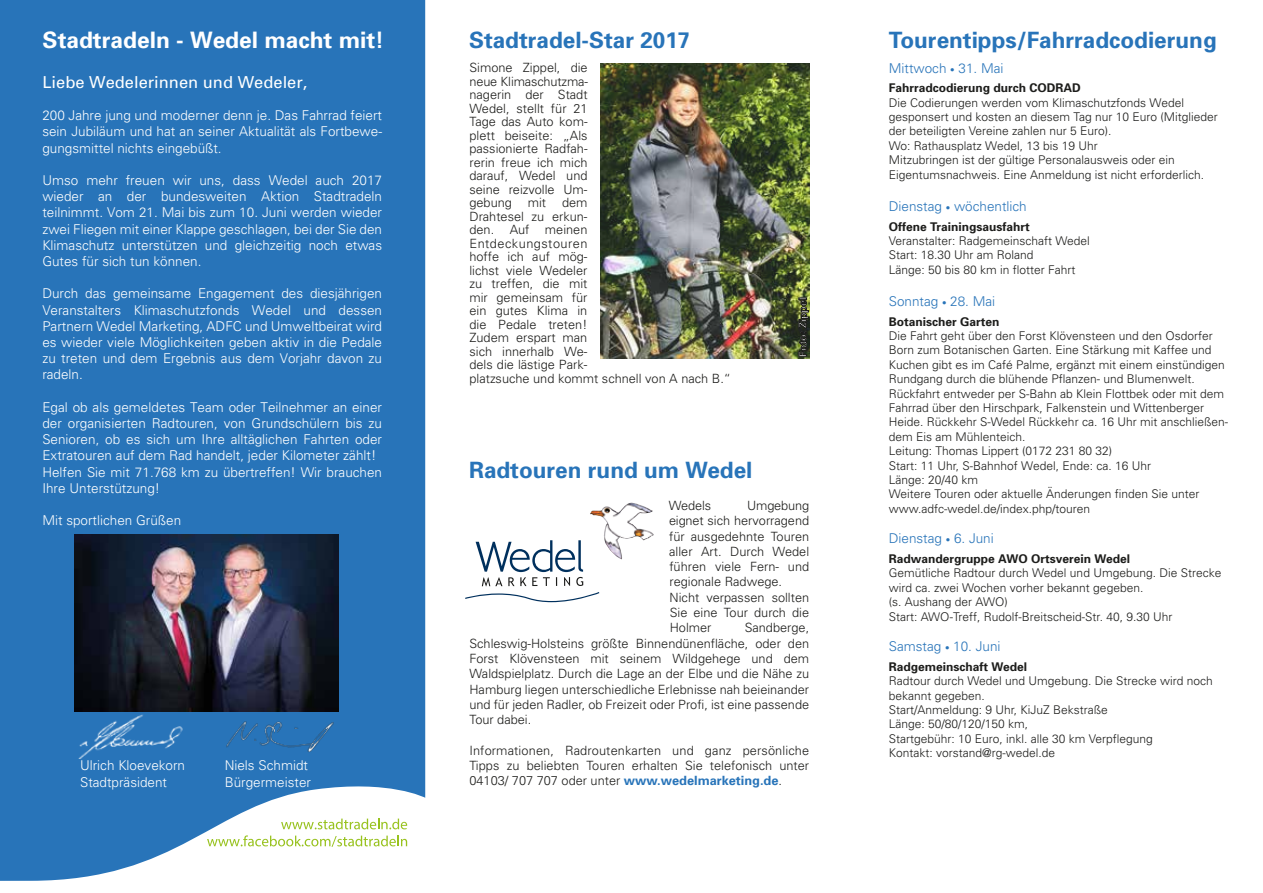
<style>
.page{position:relative;width:1263px;height:893px;background:#fff}
.page>*{position:absolute;margin:0;border:0;box-sizing:border-box;transform-origin:0 0}
.t1{font:700 22.65px "Univers";color:#fff}
.t2{font:700 22.5px "Univers";color:#2874b9}
.t3{font:16.5px "Univers";color:#fff}
.t4{font:300 13.5px/16.2px "Univers";color:#fff;text-align:justify}
.t5{font:300 13.5px "Univers";color:#2874b9}
.t6{font:300 12.75px/13.5px "Univers";color:#1d1d1b}
.t7{font:300 12px/14.4px "Univers";color:#1d1d1b}
.t8{font:700 12px "Univers";color:#1d1d1b}
.t9{font:700 10.5px "Univers";color:#fff}
.s1{font-weight:700;color:#2874b9}
.s2{font-size:9px}
</style>
<div class="page">
<div style="left:0;top:0;width:425px;height:881px;background:#2874b9"></div>
<img style="left:225px;top:719px;width:113px;height:33px">
<img style="left:76px;top:713px;width:109px;height:46px">
<img style="left:74px;top:535px;width:265px;height:176px">
<img style="left:600px;top:63px;width:210px;height:296px">
<img style="left:590px;top:502px;width:64px;height:58px">
<svg style="left:476px;top:540px;width:107px;height:46px"></svg>
<svg style="left:465px;top:592px;width:134px;height:10px"></svg>
<svg style="left:281px;top:819px;width:126px;height:10px"></svg>
<svg style="left:207px;top:835px;width:200px;height:12px"></svg>
<svg style="left:798px;top:298px;width:11px;height:59px"></svg>
<h1 class="t1" style="left:43px;top:27px;width:343px">Stadtradeln - Wedel macht mit!</h1>
<h3 class="t3" style="left:42px;top:72px;width:267px">Liebe Wedelerinnen und Wedeler,</h3>
<p class="t4" style="left:42px;top:107px;width:341px">200 Jahre jung und moderner denn je. Das Fahrrad feiert sein Jubiläum und hat an seiner Aktualität als Fortbewe&shy;gungsmittel nichts eingebüßt.</p>
<p class="t4" style="left:42px;top:172px;width:341px">Umso mehr freuen wir uns, dass Wedel auch 2017 wieder an der bundesweiten Aktion Stadtradeln teilnimmt. Vom 21. Mai bis zum 10. Juni werden wieder zwei Fliegen mit einer Klappe geschlagen, bei der Sie den Klimaschutz unterstützen und gleichzeitig noch etwas Gutes für sich tun können.</p>
<p class="t4" style="left:42px;top:285px;width:341px">Durch das gemeinsame Engagement des diesjährigen Veranstalters Klimaschutzfonds Wedel und dessen Partnern Wedel Marketing, ADFC und Umweltbeirat wird es wieder viele Möglichkeiten geben aktiv in die Pedale zu treten und dem Ergebnis aus dem Vorjahr davon zu radeln.</p>
<p class="t4" style="left:42px;top:399px;width:341px;text-align:left">Egal ob als gemeldetes Team oder Teilnehmer an einer der organisierten Radtouren, von Grundschülern bis zu Senioren, ob es sich um Ihre alltäglichen Fahrten oder Extratouren auf dem Rad handelt, jeder Kilometer zählt!<br>Helfen Sie mit 71.768 km zu übertreffen! Wir brauchen Ihre Unterstützung!</p>
<p class="t4" style="left:42px;top:512px;width:140px">Mit sportlichen Grüßen</p>
<p class="t4" style="left:80px;top:757px;width:107px">Ulrich Kloevekorn<br>Stadtpräsident</p>
<p class="t4" style="left:225px;top:757px;width:88px">Niels Schmidt<br>Bürgermeister</p>
<h2 class="t2" style="left:469px;top:27px;width:223px">Stadtradel-Star 2017</h2>
<p class="t6" style="left:469px;top:61px;width:263px">Simone Zippel, die<br>neue Klimaschutzma-<br>nagerin der Stadt<br>Wedel, stellt für 21<br>Tage das Auto kom-<br>plett beiseite: „Als<br>passionierte Radfah-<br>rerin freue ich mich<br>darauf, Wedel und<br>seine reizvolle Um-<br>gebung mit dem<br>Drahtesel zu erkun-<br>den. Auf meinen<br>Entdeckungstouren<br>hoffe ich auf mög-<br>lichst viele Wedeler<br>zu treffen, die mit<br>mir gemeinsam für<br>ein gutes Klima in<br>die Pedale treten!<br>Zudem erspart man<br>sich innerhalb We-<br>dels die lästige Park-<br>platzsuche und kommt schnell von A nach B.“</p>
<h2 class="t2" style="left:469px;top:456px;width:285px">Radtouren rund um Wedel</h2>
<p class="t9" style="left:796px;top:357px;width:61px;rotate:-90deg">Foto: Zippel</p>
<p class="t6" style="left:669px;top:499px;width:44px">Wedels</p>
<p class="t6" style="left:669px;top:498px;width:142px;line-height:15.3px;text-indent:78px">Umgebung eignet sich hervorragend für ausgedehnte Touren aller Art. Durch Wedel führen viele Fern- und regionale Radwege.<br>Nicht verpassen sollten<br>Sie eine Tour durch die<br>Holmer</p>
<p class="t6" style="left:469px;top:620px;width:341px;line-height:15.3px;text-align:justify;text-indent:275px">Sandberge, Schleswig-Holsteins größte Binnendünenfläche, oder den Forst Klövensteen mit seinem Wildgehege und dem Waldspielplatz. Durch die Lage an der Elbe und die Nähe zu Hamburg liegen unterschiedliche Erlebnisse nah beieinander und für jeden Radler, ob Freizeit oder Profi, ist eine passende Tour dabei.</p>
<p class="t6" style="left:469px;top:742px;width:341px;line-height:15.3px;text-align:justify">Informationen, Radroutenkarten und ganz persönliche Tipps zu beliebten Touren erhalten Sie telefonisch unter 04103/ 707 707 oder unter <span class="s1">www.wedelmarketing.de</span>.</p>
<h2 class="t2" style="left:889px;top:26px;width:329px">Tourentipps/Fahrradcodierung</h2>
<p class="t5" style="left:889px;top:60px;width:116px">Mittwoch <span class="s2">•</span> 31. Mai</p>
<p class="t8" style="left:889px;top:81px;width:194px">Fahrradcodierung durch CODRAD</p>
<p class="t7" style="left:889px;top:95px;width:331px">Die Codierungen werden vom Klimaschutzfonds Wedel gesponsert und kosten an diesem Tag nur 10 Euro (Mitglieder der beteiligten Vereine zahlen nur 5 Euro).<br>Wo: Rathausplatz Wedel, 13 bis 19 Uhr<br>Mitzubringen ist der gültige Personalausweis oder ein Eigentumsnachweis. Eine Anmeldung ist nicht erforderlich.</p>
<p class="t5" style="left:889px;top:198px;width:140px">Dienstag <span class="s2">•</span> wöchentlich</p>
<p class="t8" style="left:889px;top:219px;width:142px">Offene Trainingsausfahrt</p>
<p class="t7" style="left:889px;top:233px;width:203px">Veranstalter: Radgemeinschaft Wedel<br>Start: 18.30 Uhr am Roland<br>Länge: 50 bis 80 km in flotter Fahrt</p>
<p class="t5" style="left:889px;top:293px;width:108px">Sonntag <span class="s2">•</span> 28. Mai</p>
<p class="t8" style="left:889px;top:314px;width:112px">Botanischer Garten</p>
<p class="t7" style="left:889px;top:329px;width:341px">Die Fahrt geht über den Forst Klövensteen und den Osdorfer Born zum Botanischen Garten. Eine Stärkung mit Kaffee und Kuchen gibt es im Café Palme, ergänzt mit einem einstündigen Rundgang durch die blühende Pflanzen- und Blumenwelt.<br>Rückfahrt entweder per S-Bahn ab Klein Flottbek oder mit dem Fahrrad über den Hirschpark, Falkenstein und Wittenberger Heide. Rückkehr S-Wedel Rückkehr ca. 16 Uhr mit anschließen&shy;dem Eis am Mühlenteich.<br>Leitung: Thomas Lippert (0172 231 80 32)<br>Start: 11 Uhr, S-Bahnhof Wedel, Ende: ca. 16 Uhr<br>Länge: 20/40 km<br>Weitere Touren oder aktuelle Änderungen finden Sie unter www.adfc-wedel.de/index.php/touren</p>
<p class="t5" style="left:889px;top:531px;width:107px">Dienstag <span class="s2">•</span> 6. Juni</p>
<p class="t8" style="left:889px;top:551px;width:243px">Radwandergruppe AWO Ortsverein Wedel</p>
<p class="t7" style="left:889px;top:566px;width:334px">Gemütliche Radtour durch Wedel und Umgebung. Die Strecke wird ca. zwei Wochen vorher bekannt gegeben.<br>(s. Aushang der AWO)<br>Start: AWO-Treff, Rudolf-Breitscheid-Str. 40, 9.30 Uhr</p>
<p class="t5" style="left:889px;top:638px;width:113px">Samstag <span class="s2">•</span> 10. Juni</p>
<p class="t8" style="left:889px;top:659px;width:140px">Radgemeinschaft Wedel</p>
<p class="t7" style="left:889px;top:674px;width:325px">Radtour durch Wedel und Umgebung. Die Strecke wird noch bekannt gegeben.<br>Start/Anmeldung: 9 Uhr, KiJuZ Bekstraße<br>Länge: 50/80/120/150 km,<br>Startgebühr: 10 Euro, inkl. alle 30 km Verpflegung<br>Kontakt: vorstand@rg-wedel.de</p>
</div>
